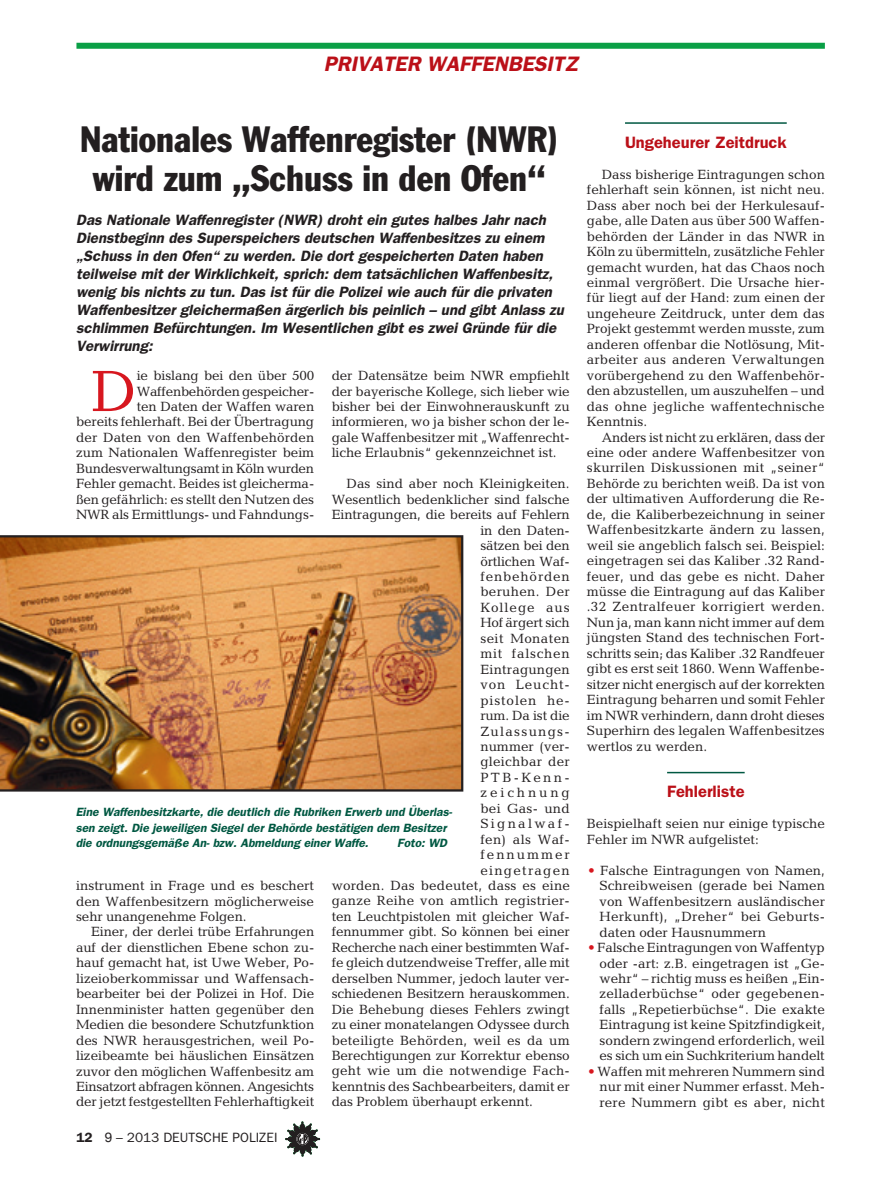
<style>
.page{position:relative;width:893px;height:1191px;background:#fff}
.page>*{position:absolute;margin:0;border:0;box-sizing:border-box;transform-origin:0 0}
.t1{font:58.8px "Candida";color:#d7171f}
.t2{font:condensed 36px/39px "Franklin Gothic";color:#231f20;text-align:center}
.t3{font:italic 600 21px "Franklin Gothic";color:#bb1018}
.t4{font:600 16.5px "Franklin Gothic";color:#bb1018}
.t5{font:italic 600 15px/18px "Franklin Gothic";color:#231f20}
.t6{font:13.5px/15.5px "Candida";letter-spacing:-.01em;color:#231f20;text-align:justify}
.t7{font:13.5px "Candida";letter-spacing:.02em;color:#231f20}
.t8{font:13.5px "Candida";letter-spacing:.015em;color:#231f20}
.t9{font:13.5px "Franklin Gothic";color:#231f20}
.t10{font:13.5px "Candida";letter-spacing:.095em;color:#231f20}
.t11{font:13.5px "Candida";letter-spacing:.065em;color:#231f20}
.t12{font:13.5px "Candida";letter-spacing:.06em;color:#231f20}
.t13{font:13.5px "Candida";letter-spacing:.03em;color:#231f20}
.t14{font:13.5px "Candida";letter-spacing:.055em;color:#231f20}
.t15{font:13.5px "Candida";letter-spacing:.025em;color:#231f20}
.t16{font:13.5px "Candida";letter-spacing:.075em;color:#231f20}
.t17{font:13.5px "Candida";letter-spacing:.17em;color:#231f20}
.t18{font:13.5px "Candida";letter-spacing:.215em;color:#231f20}
.t19{font:13.5px "Candida";letter-spacing:.145em;color:#231f20}
.t20{font:italic 600 12px/15px "Franklin Gothic";color:#005842}
.s1{font-weight:600}
.s2{font-family:"Helvetica Neue"}
.s3{color:#d7171f}
</style>
<div class="page">
<svg style="left:285px;top:1121px;width:35px;height:35px"></svg>
<div style="left:76px;top:43px;width:749px;height:6px;background:#0a9f46"></div>
<hr style="left:625px;top:122px;width:162px;height:2px;background:#005842">
<hr style="left:667px;top:772px;width:78px;height:1px;background:#005842">
<img style="left:0;top:535px;width:463px;height:256px">
<h3 class="t3" style="left:324px;top:51px;width:25px">Privater</h3>
<h3 class="t3" style="left:427px;top:51px;width:33px">Waffenbesitz</h3>
<h2 class="t2" style="left:80px;top:120px;width:480px">Nationales Waffenregister (NWR) wird zum „Schuss in den Ofen“</h2>
<p class="t5" style="left:76px;top:211px;width:489px">Das Nationale Waffenregister (NWR) droht ein gutes halbes Jahr nach Dienstbeginn des Superspeichers deutschen Waffenbesitzes zu einem „Schuss in den Ofen“ zu werden. Die dort gespeicherten Daten haben teilweise mit der Wirklichkeit, sprich: dem tatsächlichen Waffenbesitz, wenig bis nichts zu tun. Das ist für die Polizei wie auch für die privaten Waffenbesitzer gleichermaßen ärgerlich bis peinlich – und gibt Anlass zu schlimmen Befürchtungen. Im Wesentlichen gibt es zwei Gründe für die Verwirrung:</p>
<p class="t6" style="left:332px;top:368px;width:240px">der Datensätze beim NWR empfiehlt der bayerische Kollege, sich lieber wie bisher bei der Einwohnerauskunft zu informieren, wo ja bisher schon der le&shy;gale Waffenbesitzer mit „Waffenrecht&shy;liche Erlaubnis“ gekennzeichnet ist.</p>
<p class="t6" style="left:347px;top:476px;width:225px">Das sind aber noch Kleinigkeiten.</p>
<p class="t6" style="left:332px;top:491px;width:240px">Wesentlich bedenklicher sind falsche</p>
<p class="t6" style="left:332px;top:507px;width:240px">Eintragungen, die bereits auf Fehlern</p>
<p class="t6" style="left:480px;top:522px;width:91px">in den Daten-</p>
<p class="t6" style="left:480px;top:538px;width:91px">sätzen bei den</p>
<p class="t6" style="left:480px;top:553px;width:91px">örtlichen Waf-</p>
<p class="t12" style="left:480px;top:569px;width:91px">fenbehörden</p>
<p class="t7" style="left:480px;top:584px;width:91px">beruhen. Der</p>
<p class="t16" style="left:480px;top:599px;width:91px">Kollege aus</p>
<p class="t6" style="left:480px;top:615px;width:91px">Hof ärgert sich</p>
<p class="t13" style="left:480px;top:630px;width:91px">seit Monaten</p>
<p class="t14" style="left:480px;top:646px;width:91px">mit falschen</p>
<p class="t8" style="left:480px;top:661px;width:91px">Eintragungen</p>
<p class="t11" style="left:480px;top:677px;width:91px">von Leucht-</p>
<p class="t11" style="left:480px;top:692px;width:91px">pistolen he-</p>
<p class="t6" style="left:480px;top:708px;width:91px">rum. Da ist die</p>
<p class="t10" style="left:480px;top:723px;width:91px">Zulassungs-</p>
<p class="t6" style="left:480px;top:738px;width:91px">nummer (ver-</p>
<p class="t7" style="left:480px;top:754px;width:91px">gleichbar der</p>
<p class="t6" style="left:480px;top:769px;width:91px">PTB-Kenn-</p>
<p class="t18" style="left:480px;top:785px;width:91px">zeichnung</p>
<p class="t7" style="left:480px;top:800px;width:91px">bei Gas- und</p>
<p class="t17" style="left:480px;top:816px;width:91px">Signalwaf-</p>
<p class="t15" style="left:480px;top:831px;width:91px">fen) als Waf-</p>
<p class="t19" style="left:480px;top:847px;width:91px">fennummer</p>
<p class="t10" style="left:480px;top:862px;width:91px">eingetragen</p>
<p class="t8" style="left:332px;top:877px;width:240px">worden. Das bedeutet, dass es eine</p>
<p class="t7" style="left:332px;top:893px;width:240px">ganze Reihe von amtlich registrier-</p>
<p class="t6" style="left:332px;top:908px;width:240px">ten Leuchtpistolen mit gleicher Waf-</p>
<p class="t6" style="left:332px;top:924px;width:240px">fennummer gibt. So können bei einer</p>
<p class="t6" style="left:332px;top:939px;width:240px">Recherche nach einer bestimmten Waf-</p>
<p class="t6" style="left:332px;top:955px;width:239px">fe gleich dutzendweise Treffer, alle mit</p>
<p class="t6" style="left:332px;top:970px;width:240px">derselben Nummer, jedoch lauter ver-</p>
<p class="t6" style="left:332px;top:985px;width:240px">schiedenen Besitzern herauskommen.</p>
<p class="t6" style="left:332px;top:1001px;width:239px">Die Behebung dieses Fehlers zwingt</p>
<p class="t6" style="left:332px;top:1016px;width:240px">zu einer monatelangen Odyssee durch</p>
<p class="t7" style="left:332px;top:1032px;width:239px">beteiligte Behörden, weil es da um</p>
<p class="t6" style="left:332px;top:1047px;width:240px">Berechtigungen zur Korrektur ebenso</p>
<p class="t7" style="left:332px;top:1063px;width:240px">geht wie um die notwendige Fach-</p>
<p class="t6" style="left:332px;top:1078px;width:240px">kenntnis des Sachbearbeiters, damit er</p>
<p class="t6" style="left:332px;top:1094px;width:203px">das Problem überhaupt erkennt.</p>
<p class="t6" style="left:76px;top:368px;width:240px;text-align:right">ie bislang bei den über 500<br>Waffenbehörden gespeicher-<br>ten Daten der Waffen waren<br>bereits fehlerhaft. Bei der Übertragung der Daten von den Waffenbehörden zum Nationalen Waffenregister beim Bundesverwaltungsamt in Köln wurden Fehler gemacht. Beides ist gleicherma&shy;ßen gefährlich: es stellt den Nutzen des NWR als Ermittlungs- und Fahndungs-</p>
<h1 class="t1" style="left:91px;top:358px;width:47px">D</h1>
<p class="t20" style="left:76px;top:805px;width:378px">Eine Waffenbesitzkarte, die deutlich die Rubriken Erwerb und Überlas&shy;sen zeigt. Die jeweiligen Siegel der Behörde bestätigen dem Besitzer die ordnungsgemäße An- bzw. Abmeldung einer Waffe.</p>
<p class="t20" style="left:397px;top:835px;width:51px">Foto: WD</p>
<p class="t6" style="left:76px;top:878px;width:239px">instrument in Frage und es beschert den Waffenbesitzern möglicherweise sehr unangenehme Folgen.</p>
<p class="t6" style="left:76px;top:924px;width:240px;text-indent:15px">Einer, der derlei trübe Erfahrungen auf der dienstlichen Ebene schon zu&shy;hauf gemacht hat, ist Uwe Weber, Po&shy;lizeioberkommissar und Waffensach&shy;bearbeiter bei der Polizei in Hof. Die Innenminister hatten gegenüber den Medien die besondere Schutzfunktion des NWR herausgestrichen, weil Po&shy;lizeibeamte bei häuslichen Einsätzen zuvor den möglichen Waffenbesitz am Einsatzort abfragen können. Angesichts der jetzt festgestellten Fehlerhaftigkeit</p>
<p class="t9" style="left:77px;top:1129px;width:203px"><span class="s1">12</span> <span class="s2">9</span> – 2013 DEUTSCHE POLIZEI</p>
<p class="t4" style="left:625px;top:132px;width:163px">Ungeheurer Zeitdruck</p>
<p class="t6" style="left:587px;top:167px;width:240px;text-indent:15px">Dass bisherige Eintragungen schon fehlerhaft sein können, ist nicht neu.<br>Dass aber noch bei der Herkulesauf&shy;gabe, alle Daten aus über 500 Waffen&shy;behörden der Länder in das NWR in Köln zu übermitteln, zusätzliche Fehler gemacht wurden, hat das Chaos noch einmal vergrößert. Die Ursache hier&shy;für liegt auf der Hand: zum einen der ungeheure Zeitdruck, unter dem das Projekt gestemmt werden musste, zum anderen offenbar die Notlösung, Mit&shy;arbeiter aus anderen Verwaltungen vorübergehend zu den Waffenbehör&shy;den abzustellen, um auszuhelfen – und das ohne jegliche waffentechnische Kenntnis.</p>
<p class="t6" style="left:587px;top:429px;width:240px;text-indent:15px">Anders ist nicht zu erklären, dass der eine oder andere Waffenbesitzer von skurrilen Diskussionen mit „seiner“ Behörde zu berichten weiß. Da ist von der ultimativen Aufforderung die Re&shy;de, die Kaliberbezeichnung in seiner Waffenbesitzkarte ändern zu lassen, weil sie angeblich falsch sei. Beispiel: eingetragen sei das Kaliber .32 Rand&shy;feuer, und das gebe es nicht. Daher müsse die Eintragung auf das Kaliber .32 Zentralfeuer korrigiert werden.<br>Nun ja, man kann nicht immer auf dem jüngsten Stand des technischen Fort&shy;schritts sein; das Kaliber .32 Randfeuer gibt es erst seit 1860. Wenn Waffenbe&shy;sitzer nicht energisch auf der korrekten Eintragung beharren und somit Fehler im NWR verhindern, dann droht dieses Superhirn des legalen Waffenbesitzes wertlos zu werden.</p>
<p class="t4" style="left:667px;top:782px;width:79px">Fehlerliste</p>
<p class="t6" style="left:587px;top:816px;width:240px">Beispielhaft seien nur einige typische<br>Fehler im NWR aufgelistet:</p>
<p class="t6" style="left:600px;top:862px;width:227px;text-indent:-11px"><span class="s3">•</span> Falsche Eintragungen von Namen, Schreibweisen (gerade bei Namen von Waffenbesitzern ausländischer Herkunft), „Dreher“ bei Geburts&shy;daten oder Hausnummern</p>
<p class="t6" style="left:600px;top:939px;width:227px;text-indent:-11px"><span class="s3">•</span> Falsche Eintragungen von Waffentyp oder -art: z.B. eingetragen ist „Ge&shy;wehr“ – richtig muss es heißen „Ein&shy;zelladerbüchse“ oder gegebenen&shy;falls „Repetierbüchse“. Die exakte Eintragung ist keine Spitzfindigkeit, sondern zwingend erforderlich, weil es sich um ein Suchkriterium handelt</p>
<p class="t6" style="left:600px;top:1063px;width:227px;text-indent:-11px"><span class="s3">•</span> Waffen mit mehreren Nummern sind nur mit einer Nummer erfasst. Meh&shy;rere Nummern gibt es aber, nicht</p>
</div>
